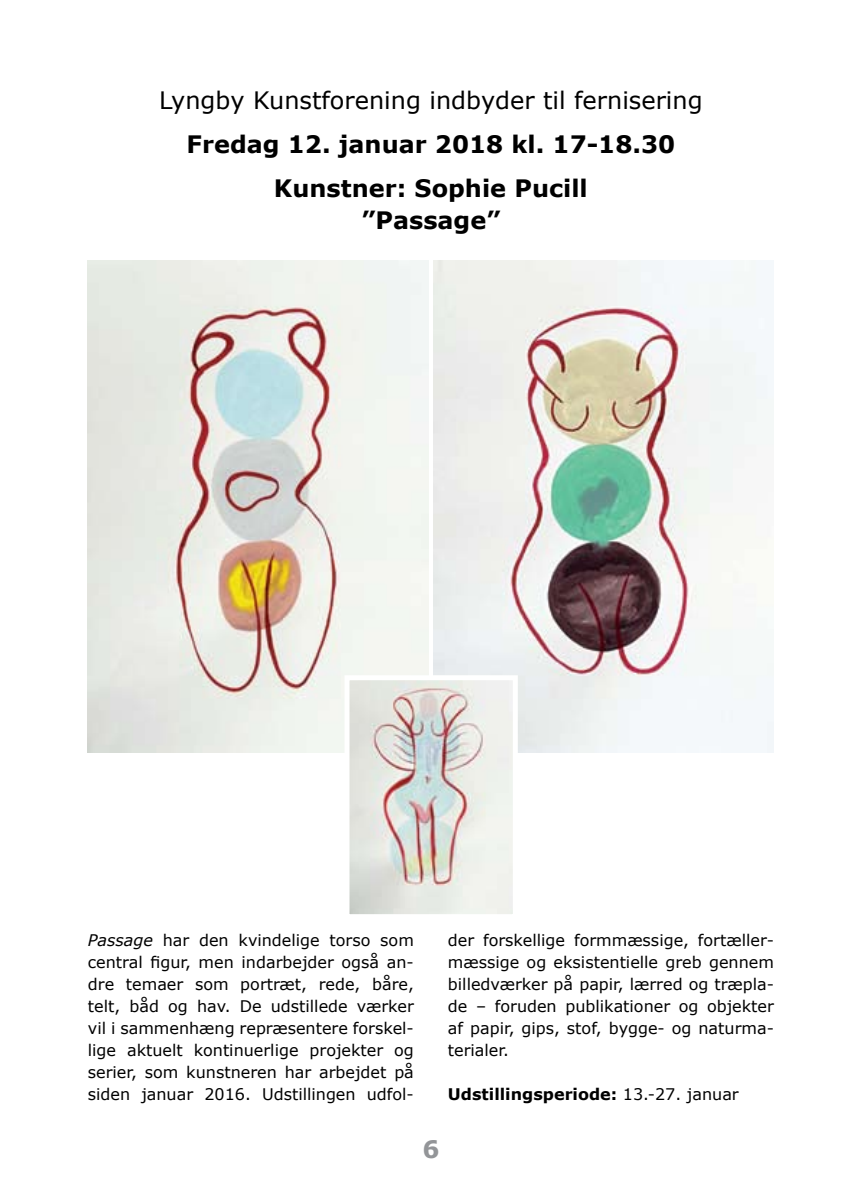
<style>
.page{position:relative;width:842px;height:1191px;background:#fff}
.page>*{position:absolute;margin:0;border:0;box-sizing:border-box;transform-origin:0 0}
.t1{font:700 24px/44px "Verdana";color:#000;text-align:center}
.t2{font:24px "Verdana";color:#000}
.t3{font:700 24px "Verdana";color:#939598}
.t4{font:16px/22px "Verdana";color:#000;text-align:justify}
.t5{font:700 16px "Verdana";color:#000}
.s1{font-style:italic}
.s2{font-weight:400}
</style>
<div class="page">
<img style="left:88px;top:261px;width:340px;height:491px">
<img style="left:434px;top:261px;width:340px;height:491px">
<img style="left:350px;top:681px;width:162px;height:232px">
<div style="left:344px;top:675px;width:174px;height:244px;border:5px solid #fff"></div>
<h1 class="t2" style="left:159px;top:85px;width:545px">Lyngby Kunstforening indbyder til fernisering</h1>
<h1 class="t1" style="left:187px;top:123px;width:490px">Fredag 12. januar 2018 kl. 17-18.30<br>Kunstner: Sophie Pucill</h1>
<h1 class="t1" style="left:361px;top:198px;width:141px">”Passage”</h1>
<p class="t4" style="left:88px;top:929px;width:327px"><span class="s1">Passage</span> har den kvindelige torso som central figur, men indarbejder også an&shy;dre temaer som portræt, rede, båre, telt, båd og hav. De udstillede værker vil i sammenhæng repræsentere forskel&shy;lige aktuelt kontinuerlige projekter og serier, som kunstneren har arbejdet på siden januar 2016. Udstillingen udfol-</p>
<p class="t4" style="left:448px;top:929px;width:328px">der forskellige formmæssige, fortæller&shy;mæssige og eksistentielle greb gennem billedværker på papir, lærred og træpla&shy;de – foruden publikationer og objekter af papir, gips, stof, bygge- og naturma&shy;terialer.</p>
<p class="t5" style="left:448px;top:1083px;width:292px">Udstillingsperiode: <span class="s2">13.-27. januar</span></p>
<h1 class="t3" style="left:422px;top:1134px;width:19px">6</h1>
</div>
